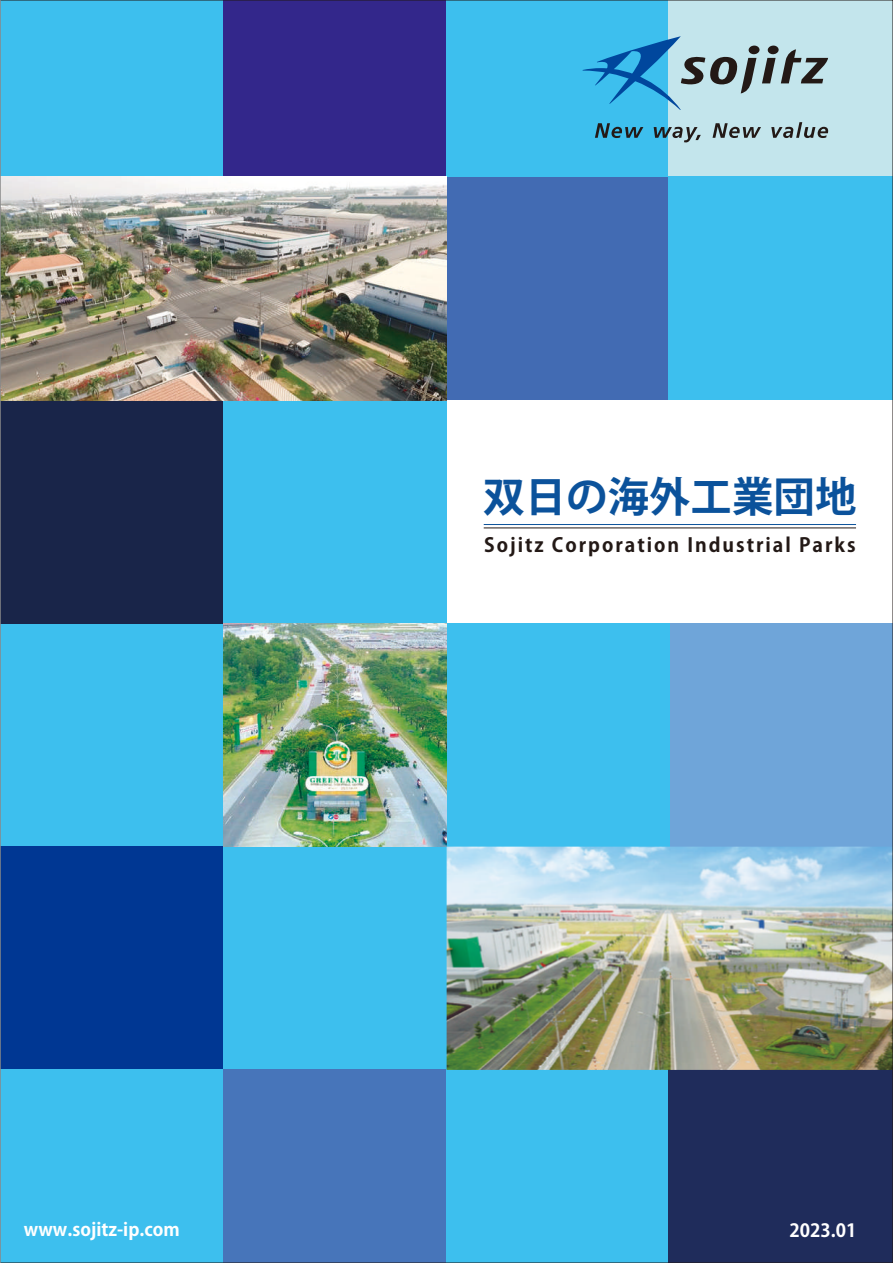
<style>
.page{position:relative;width:893px;height:1263px;background:#fff}
.page>*{position:absolute;margin:0;border:0;box-sizing:border-box;transform-origin:0 0}
.t1{font:700 41.4px "Koz Go Pro";color:#0b529b}
.t2{font:700 19.2px "Koz Go Pro";letter-spacing:.105em;color:#231916}
.t3{font:700 18px "Koz Go Pro";color:#fff}
</style>
<div class="page">
<img style="left:1px;top:0;width:892px;height:1263px">
<hr style="left:0;top:0;width:1px;height:1263px;background:#898989">
<h1 class="t1" style="left:483px;top:470px;width:375px">双日の海外工業団地</h1>
<p class="t2" style="left:484px;top:532px;width:373px">Sojitz Corporation Industrial Parks</p>
<p class="t3" style="left:24px;top:1218px;width:157px">www.sojitz-ip.com</p>
<p class="t3" style="left:790px;top:1218px;width:68px">2023.01</p>
</div>
